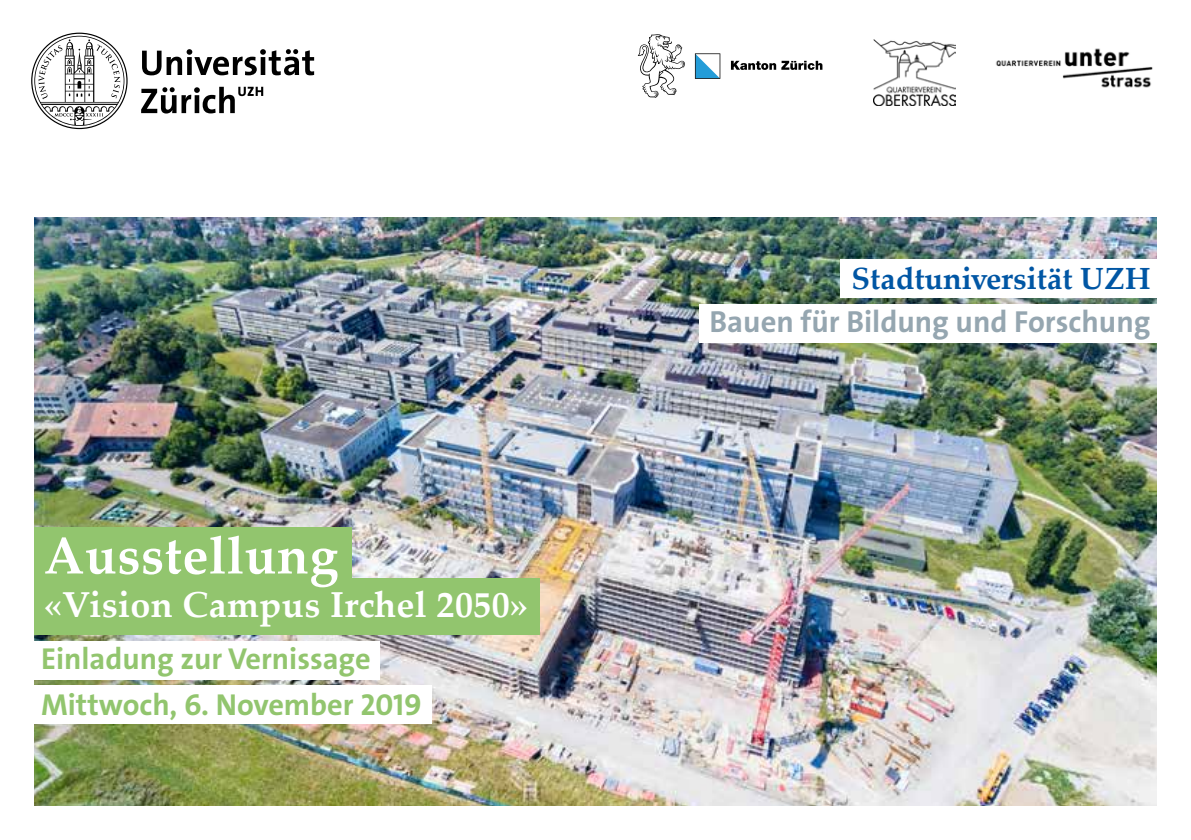
<style>
.page{position:relative;width:1191px;height:840px;background:#fff}
.page>*{position:absolute;margin:0;border:0;box-sizing:border-box;transform-origin:0 0}
.t1{font:700 52px "Palatino Linotype";letter-spacing:.01em;color:#fff}
.t2{font:700 36px "Palatino Linotype";letter-spacing:.01em;color:#fff}
.t3{font:30.6px "The Sans LP7 Bld";color:#95a6b0}
.t4{font:700 30.6px "Palatino Linotype";color:#0056a4}
.t5{font:30.4px/46px "The Sans LP7 Bld";color:#92c56e}
</style>
<div class="page">
<img style="left:34px;top:217px;width:1123px;height:588px">
<div style="left:840px;top:259px;width:317px;height:39px;background:#fff"></div>
<div style="left:698px;top:304px;width:460px;height:38px;background:#fff"></div>
<div style="left:33px;top:640px;width:347px;height:39px;background:#fff"></div>
<div style="left:31px;top:685px;width:400px;height:38px;background:#fff"></div>
<img style="left:996px;top:48px;width:157px;height:40px">
<img style="left:873px;top:40px;width:82px;height:65px">
<svg style="left:731px;top:61px;width:91px;height:9px"></svg>
<svg style="left:638px;top:34px;width:47px;height:64px"></svg>
<svg style="left:695px;top:53px;width:25px;height:26px"></svg>
<div style="left:34px;top:526px;width:317px;height:63px;background:#92c56e"></div>
<div style="left:34px;top:578px;width:506px;height:56px;background:#92c56e"></div>
<svg style="left:31px;top:33px;width:283px;height:96px"></svg>
<h1 class="t1" style="left:44px;top:518px;width:296px">Ausstellung</h1>
<p class="t2" style="left:44px;top:579px;width:485px">«Vision Campus Irchel 2050»</p>
<p class="t5" style="left:41px;top:636px;width:382px">Einladung zur Vernissage<br>Mittwoch, 6. November 2019</p>
<p class="t4" style="left:851px;top:256px;width:300px">Stadtuniversität UZH</p>
<p class="t3" style="left:709px;top:302px;width:442px">Bauen für Bildung und Forschung</p>
</div>
